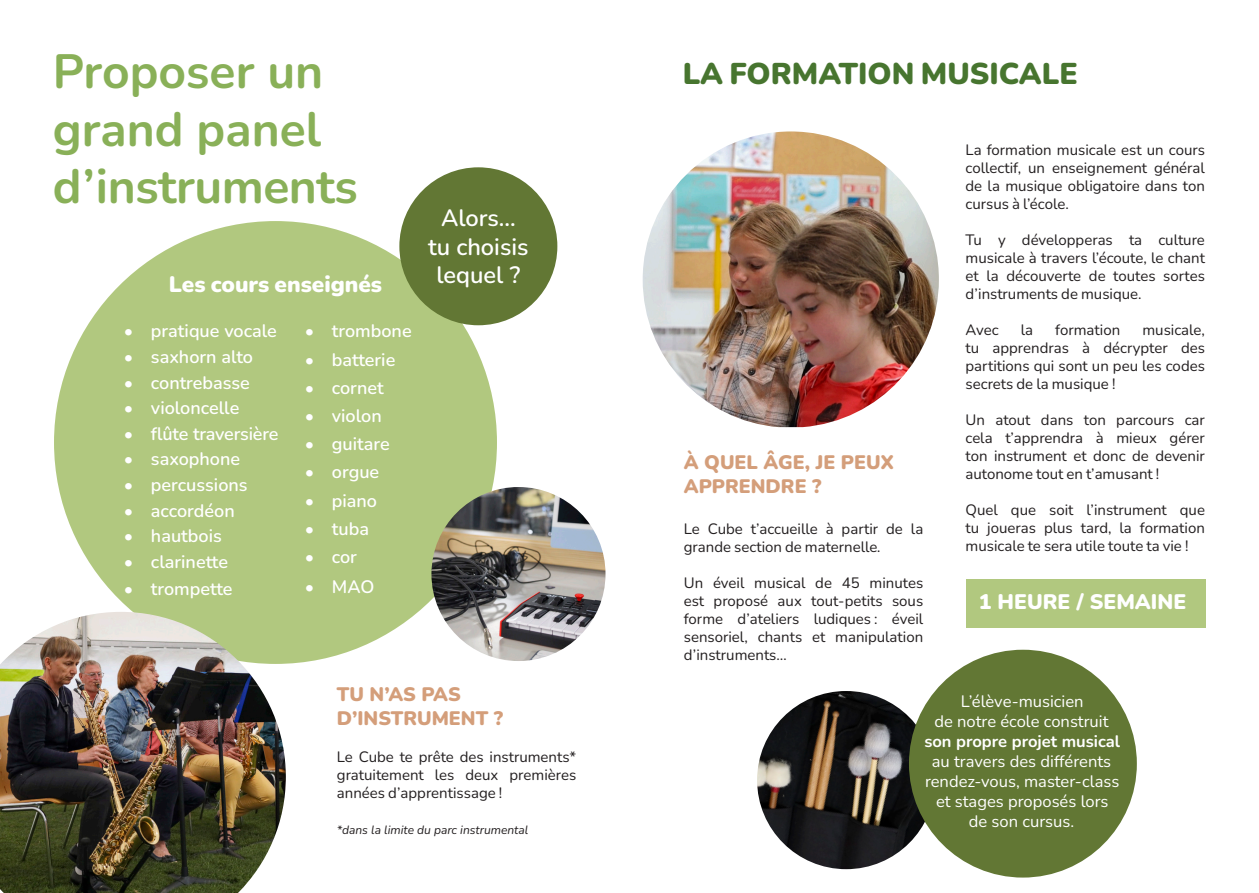
<style>
.page{position:relative;width:1259px;height:893px;background:#fff}
.page>*{position:absolute;margin:0;border:0;box-sizing:border-box;transform-origin:0 0}
.t1{font:700 48px "Nunito";letter-spacing:-.005em;color:#89b058}
.t2{font:900 30px "Nunito";color:#47752f}
.t3{font:600 23.55px "Nunito";color:#fff}
.t4{font:900 22.5px "Nunito";color:#fff}
.t5{font:900 21px "Nunito";color:#fff}
.Style_de_paragraphe_1{font:900 19.5px/23.4px "Nunito";color:#d49e7a}
.t6{font:600 18px "Nunito";color:#fff}
.t7{font:16.5px/19.8px "Nunito";color:#fff;text-align:center}
.t8{font:700 16.5px/19.8px "Nunito";color:#fff;text-align:center}
.texte_courant{font:15px/18px "Nunito";color:#231f20;text-align:justify}
.t9{font:italic 12px "Nunito";color:#231f20}
.s1{font-style:italic}
.s2{font-weight:400}
</style>
<div class="page">
<img style="left:757px;top:691px;width:178px;height:178px;border-radius:89px">
<div style="left:965px;top:579px;width:240px;height:48px;background:#b1c87f"></div>
<div style="left:54px;top:221px;width:443px;height:443px;background:#b1c87f;border-radius:50%"></div>
<div style="left:399px;top:167px;width:158px;height:158px;background:#627734;border-radius:50%"></div>
<img style="left:642px;top:131px;width:297px;height:296px;border-radius:145px">
<div style="left:909px;top:650px;width:227px;height:227px;background:#627734;border-radius:50%"></div>
<img style="left:0;top:612px;width:286px;height:281px">
<img style="left:431px;top:487px;width:174px;height:174px;border-radius:87px">
<p class="t1" style="left:53px;top:37px;width:272px">Proposer un</p>
<p class="t1" style="left:53px;top:95px;width:270px">grand panel</p>
<p class="t1" style="left:53px;top:153px;width:306px">d’instruments</p>
<p class="t4" style="left:169px;top:268px;width:215px">Les cours enseignés</p>
<p class="t6" style="left:124px;top:319px;width:154px">• pratique vocale</p>
<p class="t6" style="left:124px;top:344px;width:130px">• saxhorn alto</p>
<p class="t6" style="left:124px;top:370px;width:127px">• contrebasse</p>
<p class="t6" style="left:124px;top:395px;width:117px">• violoncelle</p>
<p class="t6" style="left:124px;top:421px;width:156px">• flûte traversière</p>
<p class="t6" style="left:124px;top:447px;width:118px">• saxophone</p>
<p class="t6" style="left:124px;top:472px;width:125px">• percussions</p>
<p class="t6" style="left:124px;top:498px;width:112px">• accordéon</p>
<p class="t6" style="left:124px;top:523px;width:99px">• hautbois</p>
<p class="t6" style="left:124px;top:549px;width:106px">• clarinette</p>
<p class="t6" style="left:124px;top:576px;width:110px">• trompette</p>
<p class="t6" style="left:305px;top:319px;width:108px">• trombone</p>
<p class="t6" style="left:305px;top:347px;width:92px">• batterie</p>
<p class="t6" style="left:305px;top:375px;width:80px">• cornet</p>
<p class="t6" style="left:305px;top:403px;width:78px">• violon</p>
<p class="t6" style="left:305px;top:431px;width:86px">• guitare</p>
<p class="t6" style="left:305px;top:460px;width:76px">• orgue</p>
<p class="t6" style="left:305px;top:488px;width:74px">• piano</p>
<p class="t6" style="left:305px;top:516px;width:66px">• tuba</p>
<p class="t6" style="left:305px;top:544px;width:54px">• cor</p>
<p class="t6" style="left:305px;top:574px;width:71px">• MAO</p>
<p class="t3" style="left:441px;top:202px;width:76px">Alors...</p>
<p class="t3" style="left:428px;top:230px;width:102px">tu choisis</p>
<p class="t3" style="left:436px;top:258px;width:85px">lequel ?</p>
<p class="Style_de_paragraphe_1" style="left:337px;top:682px;width:125px">TU N’AS PAS</p>
<p class="Style_de_paragraphe_1" style="left:337px;top:705px;width:168px">D’INSTRUMENT ?</p>
<p class="texte_courant" style="left:337px;top:747px;width:241px">Le Cube te prête des instruments* gratuitement les deux premières années d’apprentissage !</p>
<p class="t9" style="left:337px;top:822px;width:193px">*dans la limite du parc instrumental</p>
<p class="t2" style="left:683px;top:52px;width:396px">LA FORMATION MUSICALE</p>
<p class="Style_de_paragraphe_1" style="left:684px;top:450px;width:212px">À QUEL ÂGE, JE PEUX<br>APPRENDRE ?</p>
<p class="texte_courant" style="left:684px;top:519px;width:241px">Le Cube t’accueille à partir de la grande section de maternelle<span class="s1">.</span></p>
<p class="texte_courant" style="left:684px;top:573px;width:241px">Un éveil musical de 45 minutes est proposé aux tout-petits sous forme d’ateliers ludiques : éveil sensoriel, chants et manipulation d’instruments…</p>
<p class="texte_courant" style="left:965px;top:140px;width:241px">La formation musicale est un cours collectif, un enseignement général de la musique obligatoire dans ton cursus à l’école.</p>
<p class="texte_courant" style="left:965px;top:230px;width:241px">Tu y développeras ta culture musicale à travers l’écoute, le chant et la découverte de toutes sortes d’instruments de musique.</p>
<p class="texte_courant" style="left:965px;top:320px;width:35px">Avec</p>
<p class="texte_courant" style="left:1020px;top:320px;width:14px">la</p>
<p class="texte_courant" style="left:1055px;top:320px;width:66px">formation</p>
<p class="texte_courant" style="left:965px;top:320px;width:241px;text-indent:177px">musicale, tu apprendras à décrypter des partitions qui sont un peu les codes secrets de la musique !</p>
<p class="texte_courant" style="left:965px;top:410px;width:241px">Un atout dans ton parcours car cela t’apprendra à mieux gérer ton instrument et donc de devenir autonome tout en t’amusant !</p>
<p class="texte_courant" style="left:965px;top:500px;width:241px">Quel que soit l’instrument que tu joueras plus tard, la formation musicale te sera utile toute ta vie !</p>
<p class="t5" style="left:979px;top:587px;width:209px">1 HEURE / SEMAINE</p>
<p class="t7" style="left:961px;top:691px;width:124px">L’élève-musicien</p>
<p class="t8" style="left:924px;top:711px;width:197px"><span class="s2">de notre école construit </span>son propre projet musical</p>
<p class="t7" style="left:925px;top:751px;width:196px">au travers des différents rendez-vous, master-class</p>
<p class="t7" style="left:936px;top:790px;width:174px">et stages proposés lors</p>
<p class="t7" style="left:969px;top:810px;width:107px">de son cursus.</p>
</div>
